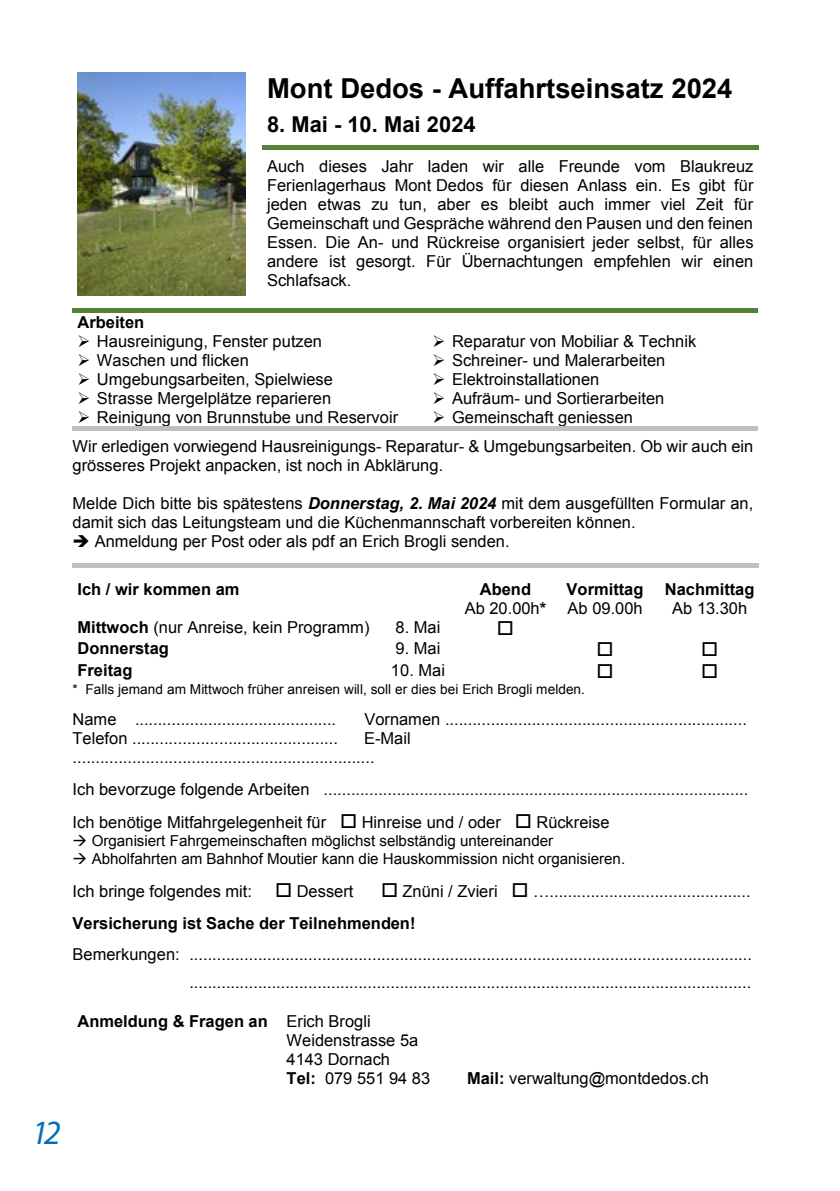
<style>
.page{position:relative;width:840px;height:1191px;background:#fff}
.page>*{position:absolute;margin:0;border:0;box-sizing:border-box;transform-origin:0 0}
.t1{font:italic 34px "Myriad Pro";color:#006fb9}
.t2{font:700 27.4px "Arial";color:#000}
.t3{font:700 21.8px "Arial";color:#000}
.t4{font:16.4px/19px "Arial";color:#000}
.t5{font:700 16.4px "Arial";color:#000}
.t6{font:15.2px "Arial";color:#000}
.t7{font:13.6px "Arial";color:#000}
.s1{font-weight:700;font-style:italic}
.s2{font-weight:700}
</style>
<div class="page">
<hr style="left:262px;top:145px;width:495px;height:4px;background:#538135">
<hr style="left:72px;top:309px;width:341px;height:4px;background:#538135">
<svg style="left:413px;top:309px;width:4px;height:4px"></svg>
<hr style="left:417px;top:309px;width:15px;height:4px;background:#538135">
<svg style="left:432px;top:309px;width:4px;height:4px"></svg>
<hr style="left:436px;top:309px;width:321px;height:4px;background:#538135">
<hr style="left:72px;top:426px;width:341px;height:4px;background:#c0c0c0">
<svg style="left:413px;top:426px;width:3px;height:4px"></svg>
<hr style="left:416px;top:426px;width:16px;height:4px;background:#c0c0c0">
<svg style="left:432px;top:426px;width:3px;height:4px"></svg>
<hr style="left:435px;top:426px;width:322px;height:4px;background:#c0c0c0">
<hr style="left:72px;top:563px;width:685px;height:4px;background:#bfbfbf">
<img style="left:77px;top:72px;width:168px;height:223px">
<h2 class="t2" style="left:267px;top:70px;width:466px">Mont Dedos - Auffahrtseinsatz 2024</h2>
<h3 class="t3" style="left:267px;top:110px;width:210px">8. Mai - 10. Mai 2024</h3>
<p class="t4" style="left:267px;top:157px;width:488px;text-align:justify">Auch dieses Jahr laden wir alle Freunde vom Blaukreuz Ferienlagerhaus Mont Dedos für diesen Anlass ein. Es gibt für jeden etwas zu tun, aber es bleibt auch immer viel Zeit für Gemeinschaft und Gespräche während den Pausen und den feinen Essen. Die An- und Rückreise organisiert jeder selbst, für alles andere ist gesorgt. Für Übernachtungen empfehlen wir einen Schlafsack.</p>
<p class="t5" style="left:77px;top:312px;width:68px">Arbeiten</p>
<p class="t4" style="left:77px;top:332px;width:246px">➢ Hausreinigung, Fenster putzen</p>
<p class="t4" style="left:432px;top:332px;width:265px">➢ Reparatur von Mobiliar &amp; Technik</p>
<p class="t4" style="left:77px;top:351px;width:173px">➢ Waschen und flicken</p>
<p class="t4" style="left:432px;top:351px;width:234px">➢ Schreiner- und Malerarbeiten</p>
<p class="t4" style="left:77px;top:370px;width:257px">➢ Umgebungsarbeiten, Spielwiese</p>
<p class="t4" style="left:432px;top:370px;width:168px">➢ Elektroinstallationen</p>
<p class="t4" style="left:77px;top:389px;width:255px">➢ Strasse Mergelplätze reparieren</p>
<p class="t4" style="left:432px;top:389px;width:233px">➢ Aufräum- und Sortierarbeiten</p>
<p class="t4" style="left:77px;top:408px;width:322px">➢ Reinigung von Brunnstube und Reservoir</p>
<p class="t4" style="left:72px;top:403px;width:681px;line-height:29.4px;text-indent:360px">➢ Gemeinschaft geniessen<br>Wir erledigen vorwiegend Hausreinigungs- Reparatur- &amp; Umgebungsarbeiten. Ob wir auch ein</p>
<p class="t4" style="left:72px;top:456px;width:372px">grösseres Projekt anpacken, ist noch in Abklärung.</p>
<p class="t4" style="left:72px;top:494px;width:682px">Melde Dich bitte bis spätestens <span class="s1">Donnerstag, 2. Mai 2024</span> mit dem ausgefüllten Formular an, damit sich das Leitungsteam und die Küchenmannschaft vorbereiten können.</p>
<p class="t4" style="left:72px;top:532px;width:438px">➔ Anmeldung per Post oder als pdf an Erich Brogli senden.</p>
<p class="t5" style="left:77px;top:579px;width:163px">Ich / wir kommen am</p>
<p class="t5" style="left:479px;top:579px;width:53px">Abend</p>
<p class="t5" style="left:566px;top:579px;width:78px">Vormittag</p>
<p class="t5" style="left:664px;top:579px;width:91px">Nachmittag</p>
<p class="t4" style="left:464px;top:599px;width:83px">Ab 20.00h<span class="s2">*</span></p>
<p class="t4" style="left:567px;top:599px;width:77px">Ab 09.00h</p>
<p class="t4" style="left:671px;top:599px;width:77px">Ab 13.30h</p>
<p class="t4" style="left:77px;top:618px;width:293px"><span class="s2">Mittwoch</span> (nur Anreise, kein Programm)</p>
<p class="t4" style="left:395px;top:618px;width:46px">8. Mai</p>
<p class="t5" style="left:77px;top:638px;width:93px">Donnerstag</p>
<p class="t4" style="left:395px;top:639px;width:46px">9. Mai</p>
<p class="t5" style="left:77px;top:659px;width:56px">Freitag</p>
<p class="t4" style="left:390px;top:660px;width:56px">10. Mai</p>
<p class="t7" style="left:72px;top:680px;width:513px">* Falls jemand am Mittwoch früher anreisen will, soll er dies bei Erich Brogli melden.</p>
<p class="t4" style="left:72px;top:710px;width:265px">Name ............................................</p>
<p class="t4" style="left:364px;top:710px;width:384px">Vornamen ..................................................................</p>
<p class="t4" style="left:72px;top:729px;width:267px">Telefon .............................................</p>
<p class="t4" style="left:72px;top:729px;width:339px;text-indent:291px">E-Mail ..................................................................</p>
<p class="t4" style="left:72px;top:772px;width:677px;line-height:33.2px">Ich bevorzuge folgende Arbeiten .............................................................................................<br>Ich benötige Mitfahrgelegenheit für □ Hinreise und / oder □ Rückreise</p>
<p class="t6" style="left:72px;top:831px;width:482px">→ Organisiert Fahrgemeinschaften möglichst selbständig untereinander</p>
<p class="t6" style="left:72px;top:848px;width:554px">→ Abholfahrten am Bahnhof Moutier kann die Hauskommission nicht organisieren.</p>
<p class="t4" style="left:72px;top:881px;width:282px">Ich bringe folgendes mit: □ Dessert</p>
<p class="t4" style="left:72px;top:875px;width:679px;line-height:32px;text-indent:308px">□ Znüni / Zvieri □ …............................................<br><span class="s2">Versicherung ist Sache der Teilnehmenden!</span></p>
<p class="t4" style="left:72px;top:941px;width:680px;line-height:27.2px;text-align:right">Bemerkungen: ........................................................................................................................... ...........................................................................................................................</p>
<p class="t4" style="left:286px;top:1012px;width:145px;text-indent:-209px"><span class="s2">Anmeldung &amp; Fragen an</span> Erich Brogli<br>Weidenstrasse 5a<br>4143 Dornach<br><span class="s2">Tel:</span> 079 551 94 83</p>
<p class="t4" style="left:466px;top:1069px;width:243px"><span class="s2">Mail:</span> verwaltung@montdedos.ch</p>
<h1 class="t1" style="left:33px;top:1112px;width:28px">12</h1>
</div>
